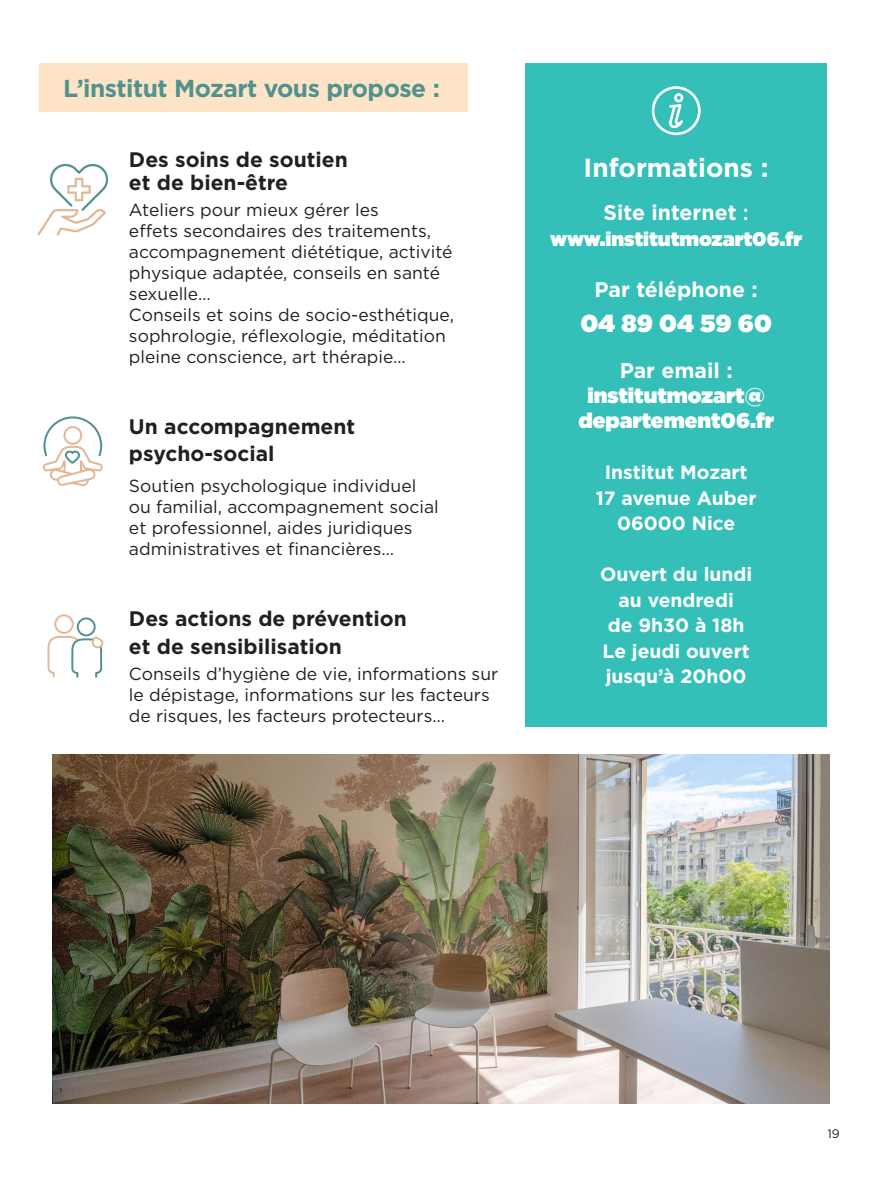
<style>
.page{position:relative;width:893px;height:1191px;background:#fff}
.page>*{position:absolute;margin:0;border:0;box-sizing:border-box;transform-origin:0 0}
.t1{font:700 26.25px "Gotham";color:#fff}
.t2{font:700 24.5px "Gotham";letter-spacing:-.02em;color:#52928e}
.t3{font:900 24.5px "Gotham";color:#fff}
.t4{font:700 21.18px "Gotham";color:#fff}
.t5{font:900 21.18px/25.4px "Gotham";color:#fff;text-align:center}
.t6{font:700 21px "Gotham";color:#231f20}
.t7{font:900 19.78px "Gotham";color:#fff}
.t8{font:700 19.25px/25.4px "Gotham";color:#fff;text-align:center}
.t9{font:17.5px/21px "Gotham";color:#231f20}
.t10{font:12.25px "Gotham";color:#231f20}
.s1{font-weight:500}
</style>
<div class="page">
<div style="left:525px;top:63px;width:302px;height:664px;background:#35bfb9"></div>
<svg style="left:651px;top:86px;width:50px;height:49px"></svg>
<div style="left:40px;top:63px;width:428px;height:49px;background:#fee4c7"></div>
<svg style="left:37px;top:163px;width:72px;height:73px"></svg>
<svg style="left:43px;top:416px;width:60px;height:71px"></svg>
<svg style="left:47px;top:614px;width:57px;height:64px"></svg>
<img style="left:53px;top:754px;width:777px;height:349px">
<p class="t2" style="left:63px;top:72px;width:378px">L’institut Mozart vous propose :</p>
<p class="t6" style="left:129px;top:146px;width:220px">Des soins de soutien</p>
<p class="t6" style="left:129px;top:168px;width:161px">et de bien-être</p>
<p class="t9" style="left:129px;top:199px;width:327px">Ateliers pour mieux gérer les<br>effets secondaires des traitements, accompagnement diététique, activité physique adaptée, conseils en santé sexuelle…<br>Conseils et soins de socio-esthétique, sophrologie, réflexologie, méditation pleine conscience, art thérapie…</p>
<p class="t6" style="left:129px;top:412px;width:228px">Un accompagnement</p>
<p class="t6" style="left:129px;top:439px;width:147px">psycho-social</p>
<p class="t9" style="left:129px;top:475px;width:311px">Soutien psychologique individuel ou familial, accompagnement social et professionnel, aides juridiques administratives et financières…</p>
<p class="t6" style="left:129px;top:604px;width:279px">Des actions de prévention</p>
<p class="t6" style="left:129px;top:632px;width:214px">et de sensibilisation</p>
<p class="t9" style="left:129px;top:663px;width:371px">Conseils d’hygiène de vie, informations sur le dépistage, informations sur les facteurs de risques, les facteurs protecteurs…</p>
<p class="t1" style="left:584px;top:150px;width:187px">Informations :</p>
<p class="t4" style="left:604px;top:198px;width:147px">Site internet <span class="s1">:</span></p>
<p class="t7" style="left:550px;top:224px;width:254px">www.institutmozart06.fr</p>
<p class="t4" style="left:595px;top:275px;width:165px">Par téléphone :</p>
<p class="t3" style="left:580px;top:305px;width:193px">04 89 04 59 60</p>
<p class="t4" style="left:620px;top:356px;width:114px">Par email :</p>
<p class="t5" style="left:578px;top:382px;width:197px">institutmozart@ departement06.fr</p>
<p class="t8" style="left:605px;top:460px;width:144px">Institut Mozart</p>
<p class="t8" style="left:596px;top:485px;width:163px">17 avenue Auber</p>
<p class="t8" style="left:617px;top:511px;width:120px">06000 Nice</p>
<p class="t8" style="left:600px;top:561px;width:154px">Ouvert du lundi</p>
<p class="t8" style="left:608px;top:587px;width:138px">au vendredi de 9h30 à 18h</p>
<p class="t8" style="left:603px;top:638px;width:149px">Le jeudi ouvert</p>
<p class="t8" style="left:606px;top:663px;width:142px">jusqu’à 20h00</p>
<p class="t10" style="left:828px;top:1125px;width:14px">19</p>
</div>
